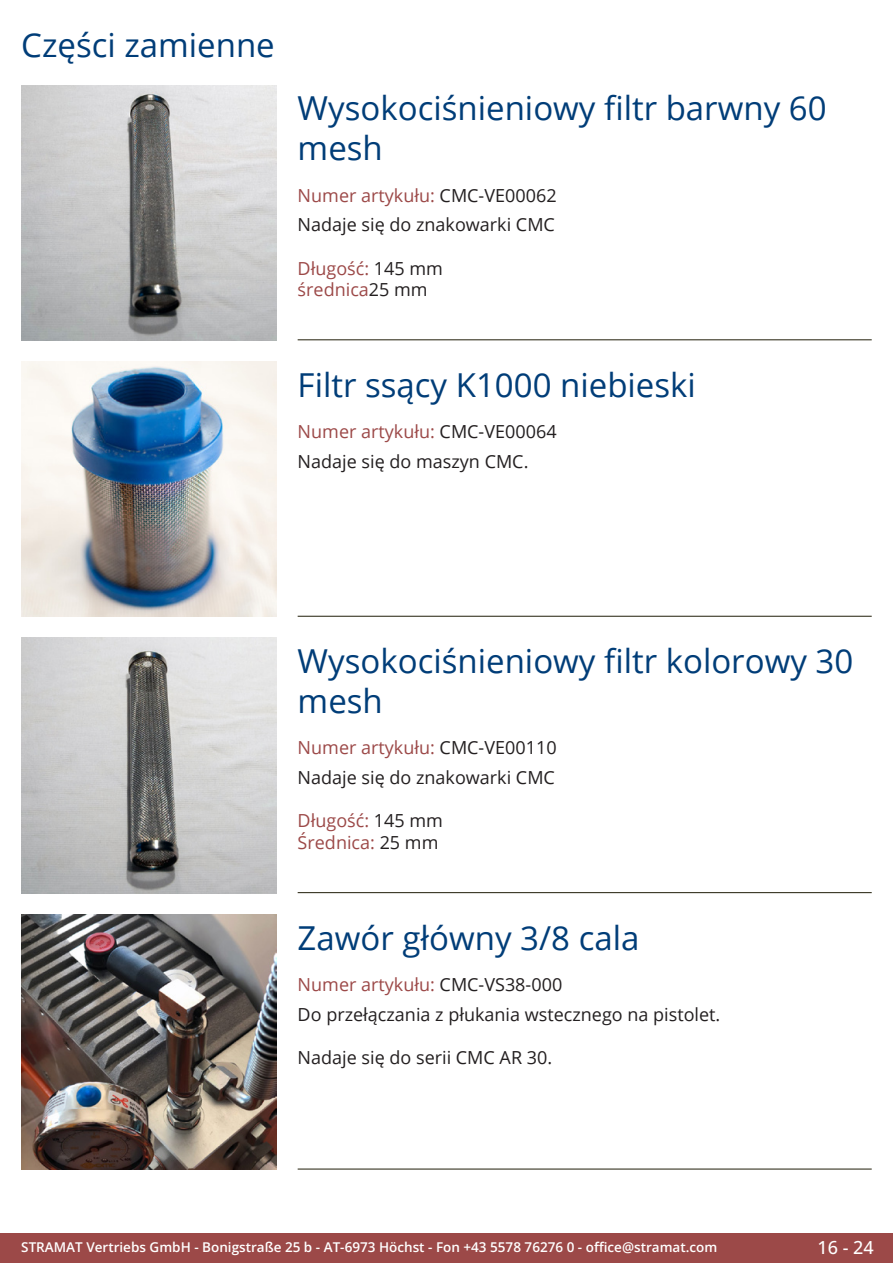
<style>
.page{position:relative;width:893px;height:1263px;background:#fff}
.page>*{position:absolute;margin:0;border:0;box-sizing:border-box;transform-origin:0 0}
.Produkttitel{font:33px/39.6px "Open Sans";color:#003d78}
.RastTitel{font:33px "Open Sans";color:#003d78}
.Beschreibung_Text{font:18px "Open Sans";color:#231f20}
.TechDaten_Überschrif{font:18px "Open Sans";color:#9c4948}
.Beschreibung_Text-2{font:18px/21.6px "Open Sans";color:#9c4948}
.t1{font:500 18px "Open Sans";color:#fff}
.t2{font:600 13.5px "Open Sans";color:#fff}
.s1{color:#231f20}
</style>
<div class="page">
<div style="left:0;top:1233px;width:893px;height:30px;background:#9c4948"></div>
<hr style="left:298px;top:340px;width:574px;height:1px;background:#201d08">
<hr style="left:298px;top:616px;width:574px;height:1px;background:#201d08">
<hr style="left:298px;top:892px;width:574px;height:1px;background:#201d08">
<hr style="left:298px;top:1169px;width:574px;height:1px;background:#201d08">
<img style="left:21px;top:85px;width:255px;height:255px">
<img style="left:21px;top:361px;width:255px;height:256px">
<img style="left:21px;top:638px;width:255px;height:255px">
<img style="left:21px;top:914px;width:255px;height:255px">
<p class="RastTitel" style="left:21px;top:22px;width:255px">Części zamienne</p>
<p class="Produkttitel" style="left:298px;top:88px;width:530px">Wysokociśnieniowy filtr barwny 60 mesh</p>
<p class="TechDaten_Überschrif" style="left:298px;top:183px;width:260px">Numer artykułu: <span class="s1">CMC-VE00062</span></p>
<p class="Beschreibung_Text" style="left:298px;top:212px;width:259px">Nadaje się do znakowarki CMC</p>
<p class="Beschreibung_Text-2" style="left:298px;top:257px;width:147px">Długość: <span class="s1">145 mm </span>średnica<span class="s1">25 mm</span></p>
<p class="Produkttitel" style="left:298px;top:364px;width:400px">Filtr ssący K1000 niebieski</p>
<p class="TechDaten_Überschrif" style="left:298px;top:420px;width:260px">Numer artykułu: <span class="s1">CMC-VE00064</span></p>
<p class="Beschreibung_Text" style="left:298px;top:449px;width:232px">Nadaje się do maszyn CMC.</p>
<p class="Produkttitel" style="left:298px;top:640px;width:557px">Wysokociśnieniowy filtr kolorowy 30 mesh</p>
<p class="TechDaten_Überschrif" style="left:298px;top:735px;width:260px">Numer artykułu: <span class="s1">CMC-VE00110</span></p>
<p class="Beschreibung_Text" style="left:298px;top:765px;width:259px">Nadaje się do znakowarki CMC</p>
<p class="Beschreibung_Text-2" style="left:298px;top:810px;width:147px">Długość: <span class="s1">145 mm<br></span>Średnica: <span class="s1">25 mm</span></p>
<p class="Produkttitel" style="left:298px;top:917px;width:343px">Zawór główny 3/8 cala</p>
<p class="TechDaten_Überschrif" style="left:298px;top:972px;width:266px">Numer artykułu: <span class="s1">CMC-VS38-000</span></p>
<p class="Beschreibung_Text" style="left:298px;top:1002px;width:424px">Do przełączania z płukania wstecznego na pistolet.</p>
<p class="Beschreibung_Text" style="left:298px;top:1045px;width:256px">Nadaje się do serii CMC AR 30.</p>
<p class="t2" style="left:21px;top:1238px;width:698px">STRAMAT Vertriebs GmbH - Bonigstraße 25 b - AT-6973 Höchst - Fon +43 5578 76276 0 - office@stramat.com</p>
<p class="t1" style="left:817px;top:1234px;width:58px">16 - 24</p>
</div>
